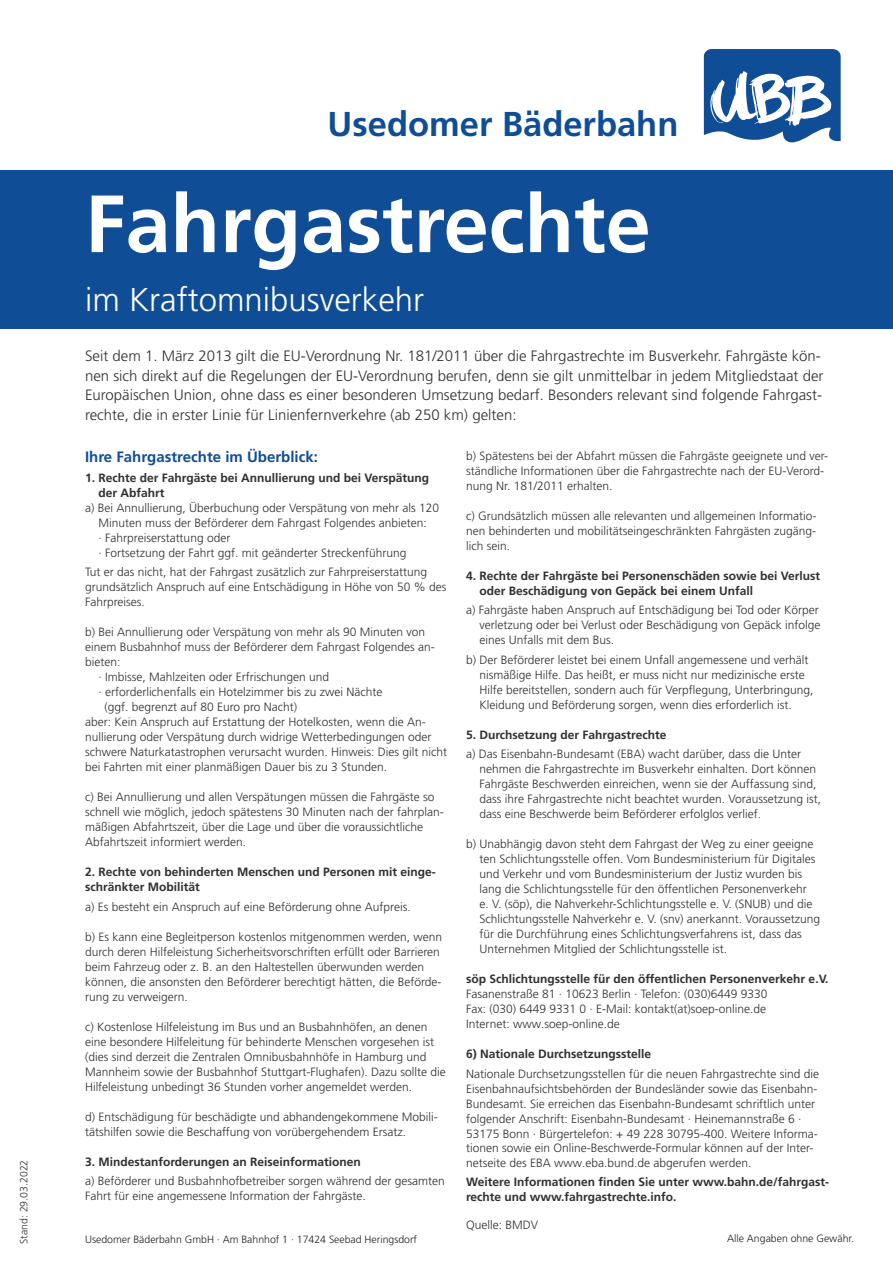
<style>
.page{position:relative;width:893px;height:1263px;background:#fff}
.page>*{position:absolute;margin:0;border:0;box-sizing:border-box;transform-origin:0 0}
.t1{font:700 81px "Frutiger LT Com";color:#fff}
.t2{font:700 34.5px "Frutiger LT Com";color:#0f4d96}
.t3{font:300 33px "Frutiger LT Pro";color:#fff}
.t4{font:300 15px/19.5px "Frutiger LT Pro";color:#312f30}
.t5{font:700 15px "Frutiger LT Com";color:#0f4d96}
.t6{font:300 12px/15px "Frutiger LT Pro";color:#312f30}
.t7{font:700 12px/15px "Frutiger LT Com";color:#312f30}
.t8{font:300 10.5px "Frutiger LT Pro";color:#231f20}
.t9{font:300 10.5px "Frutiger LT Pro";color:#312f30}
</style>
<div class="page">
<svg style="left:704px;top:49px;width:137px;height:93px"></svg>
<div style="left:0;top:170px;width:893px;height:158px;background:#0f4d96"></div>
<p class="t9" style="left:18px;top:1244px;width:86px;rotate:-90deg">Stand: 29.03.2022</p>
<p class="t2" style="left:328px;top:104px;width:352px">Usedomer Bäderbahn</p>
<p class="t1" style="left:85px;top:177px;width:567px">Fahrgastrechte</p>
<p class="t3" style="left:85px;top:280px;width:341px">im Kraftomnibusverkehr</p>
<p class="t4" style="left:85px;top:346px;width:740px">Seit dem 1. März 2013 gilt die EU-Verordnung Nr. 181/2011 über die Fahrgastrechte im Busverkehr. Fahrgäste kön&shy;nen sich direkt auf die Regelungen der EU-Verordnung berufen, denn sie gilt unmittelbar in jedem Mitgliedstaat der Europäischen Union, ohne dass es einer besonderen Umsetzung bedarf. Besonders relevant sind folgende Fahrgast&shy;rechte, die in erster Linie für Linienfernverkehre (ab 250 km) gelten:</p>
<p class="t5" style="left:85px;top:448px;width:234px">Ihre Fahrgastrechte im Überblick:</p>
<p class="t7" style="left:99px;top:470px;width:332px;text-indent:-14px">1. Rechte der Fahrgäste bei Annullierung und bei Verspätung der Abfahrt</p>
<p class="t6" style="left:85px;top:500px;width:356px;text-align:center">a) Bei Annullierung, Überbuchung oder Verspätung von mehr als 120<br>Minuten muss der Beförderer dem Fahrgast Folgendes anbieten:</p>
<p class="t6" style="left:99px;top:530px;width:133px">· Fahrpreiserstattung oder</p>
<p class="t6" style="left:99px;top:545px;width:309px">· Fortsetzung der Fahrt ggf. mit geänderter Streckenführung</p>
<p class="t6" style="left:85px;top:564px;width:363px">Tut er das nicht, hat der Fahrgast zusätzlich zur Fahrpreiserstattung grundsätzlich Anspruch auf eine Entschädigung in Höhe von 50 % des<br>Fahrpreises.</p>
<p class="t6" style="left:85px;top:624px;width:351px">b) Bei Annullierung oder Verspätung von mehr als 90 Minuten von einem Busbahnhof muss der Beförderer dem Fahrgast Folgendes an&shy;bieten:</p>
<p class="t6" style="left:99px;top:669px;width:232px">· Imbisse, Mahlzeiten oder Erfrischungen und</p>
<p class="t6" style="left:99px;top:684px;width:285px">· erforderlichenfalls ein Hotelzimmer bis zu zwei Nächte</p>
<p class="t6" style="left:105px;top:699px;width:194px">(ggf. begrenzt auf 80 Euro pro Nacht)</p>
<p class="t6" style="left:85px;top:714px;width:364px">aber: Kein Anspruch auf Erstattung der Hotelkosten, wenn die An&shy;nullierung oder Verspätung durch widrige Wetterbedingungen oder schwere Naturkatastrophen verursacht wurden. Hinweis: Dies gilt nicht bei Fahrten mit einer planmäßigen Dauer bis zu 3 Stunden.</p>
<p class="t6" style="left:85px;top:789px;width:360px">c) Bei Annullierung und allen Verspätungen müssen die Fahrgäste so schnell wie möglich, jedoch spätestens 30 Minuten nach der fahrplan&shy;mäßigen Abfahrtszeit, über die Lage und über die voraussichtliche Abfahrtszeit informiert werden.</p>
<p class="t7" style="left:85px;top:864px;width:352px">2. Rechte von behinderten Menschen und Personen mit einge&shy;schränkter Mobilität</p>
<p class="t6" style="left:85px;top:899px;width:327px">a) Es besteht ein Anspruch auf eine Beförderung ohne Aufpreis.</p>
<p class="t6" style="left:85px;top:929px;width:359px">b) Es kann eine Begleitperson kostenlos mitgenommen werden, wenn durch deren Hilfeleistung Sicherheitsvorschriften erfüllt oder Barrieren beim Fahrzeug oder z. B. an den Haltestellen überwunden werden können, die ansonsten den Beförderer berechtigt hätten, die Beförde&shy;rung zu verweigern.</p>
<p class="t6" style="left:85px;top:1019px;width:362px">c) Kostenlose Hilfeleistung im Bus und an Busbahnhöfen, an denen eine besondere Hilfeleitung für behinderte Menschen vorgesehen ist (dies sind derzeit die Zentralen Omnibusbahnhöfe in Hamburg und Mannheim sowie der Busbahnhof Stuttgart-Flughafen). Dazu sollte die Hilfeleistung unbedingt 36 Stunden vorher angemeldet werden.</p>
<p class="t6" style="left:85px;top:1109px;width:354px">d) Entschädigung für beschädigte und abhandengekommene Mobili&shy;tätshilfen sowie die Beschaffung von vorübergehendem Ersatz.</p>
<p class="t7" style="left:85px;top:1154px;width:277px">3. Mindestanforderungen an Reiseinformationen</p>
<p class="t6" style="left:85px;top:1173px;width:361px">a) Beförderer und Busbahnhofbetreiber sorgen während der gesamten<br>Fahrt für eine angemessene Information der Fahrgäste.</p>
<p class="t6" style="left:466px;top:448px;width:364px">b) Spätestens bei der Abfahrt müssen die Fahrgäste geeignete und ver&shy;ständliche Informationen über die Fahrgastrechte nach der EU-Verord&shy;nung Nr. 181/2011 erhalten.</p>
<p class="t6" style="left:466px;top:508px;width:352px;text-align:justify">c) Grundsätzlich müssen alle relevanten und allgemeinen Informatio&shy;nen behinderten und mobilitätseingeschränkten Fahrgästen zugäng&shy;lich sein.</p>
<p class="t7" style="left:480px;top:568px;width:342px;text-indent:-14px">4. Rechte der Fahrgäste bei Personenschäden sowie bei Verlust oder Beschädigung von Gepäck bei einem Unfall</p>
<p class="t6" style="left:480px;top:603px;width:342px;text-indent:-14px">a) Fahrgäste haben Anspruch auf Entschädigung bei Tod oder Körper verletzung oder bei Verlust oder Beschädigung von Gepäck infolge eines Unfalls mit dem Bus.</p>
<p class="t6" style="left:480px;top:652px;width:335px;text-indent:-14px">b) Der Beförderer leistet bei einem Unfall angemessene und verhält nismäßige Hilfe. Das heißt, er muss nicht nur medizinische erste Hilfe bereitstellen, sondern auch für Verpflegung, Unterbringung, Kleidung und Beförderung sorgen, wenn dies erforderlich ist.</p>
<p class="t7" style="left:466px;top:727px;width:202px">5. Durchsetzung der Fahrgastrechte</p>
<p class="t6" style="left:480px;top:747px;width:343px;text-indent:-14px">a) Das Eisenbahn-Bundesamt (EBA) wacht darüber, dass die Unter nehmen die Fahrgastrechte im Busverkehr einhalten. Dort können Fahrgäste Beschwerden einreichen, wenn sie der Auffassung sind, dass ihre Fahrgastrechte nicht beachtet wurden. Voraussetzung ist, dass eine Beschwerde beim Beförderer erfolglos verlief.</p>
<p class="t6" style="left:480px;top:837px;width:342px;text-indent:-14px">b) Unabhängig davon steht dem Fahrgast der Weg zu einer geeigne ten Schlichtungsstelle offen. Vom Bundesministerium für Digitales und Verkehr und vom Bundesministerium der Justiz wurden bis lang die Schlichtungsstelle für den öffentlichen Personenverkehr<br>e. V. (söp), die Nahverkehr-Schlichtungsstelle e. V. (SNUB) und die Schlichtungsstelle Nahverkehr e. V. (snv) anerkannt. Voraussetzung für die Durchführung eines Schlichtungsverfahrens ist, dass das Unternehmen Mitglied der Schlichtungsstelle ist.</p>
<p class="t7" style="left:466px;top:972px;width:364px">söp Schlichtungsstelle für den öffentlichen Personenverkehr e.V.</p>
<p class="t6" style="left:466px;top:987px;width:303px">Fasanenstraße 81 · 10623 Berlin · Telefon: (030)6449 9330</p>
<p class="t6" style="left:466px;top:1002px;width:302px">Fax: (030) 6449 9331 0 · E-Mail: kontakt(at)soep-online.de</p>
<p class="t6" style="left:466px;top:1017px;width:155px">Internet: www.soep-online.de</p>
<p class="t7" style="left:466px;top:1047px;width:187px">6) Nationale Durchsetzungsstelle</p>
<p class="t6" style="left:466px;top:1066px;width:354px">Nationale Durchsetzungsstellen für die neuen Fahrgastrechte sind die Eisenbahnaufsichtsbehörden der Bundesländer sowie das Eisenbahn-Bundesamt. Sie erreichen das Eisenbahn-Bundesamt schriftlich unter folgender Anschrift: Eisenbahn-Bundesamt · Heinemannstraße 6 · 53175 Bonn · Bürgertelefon: + 49 228 30795-400. Weitere Informa&shy;tionen sowie ein Online-Beschwerde-Formular können auf der Inter&shy;netseite des EBA www.eba.bund.de abgerufen werden.</p>
<p class="t7" style="left:466px;top:1175px;width:364px;line-height:14.4px">Weitere Informationen finden Sie unter www.bahn.de/fahrgast&shy;rechte und www.fahrgastrechte.info.</p>
<p class="t6" style="left:466px;top:1218px;width:74px">Quelle: BMDV</p>
<p class="t8" style="left:85px;top:1233px;width:334px">Usedomer Bäderbahn GmbH · Am Bahnhof 1 · 17424 Seebad Heringsdorf</p>
<p class="t8" style="left:727px;top:1232px;width:128px">Alle Angaben ohne Gewähr.</p>
</div>
